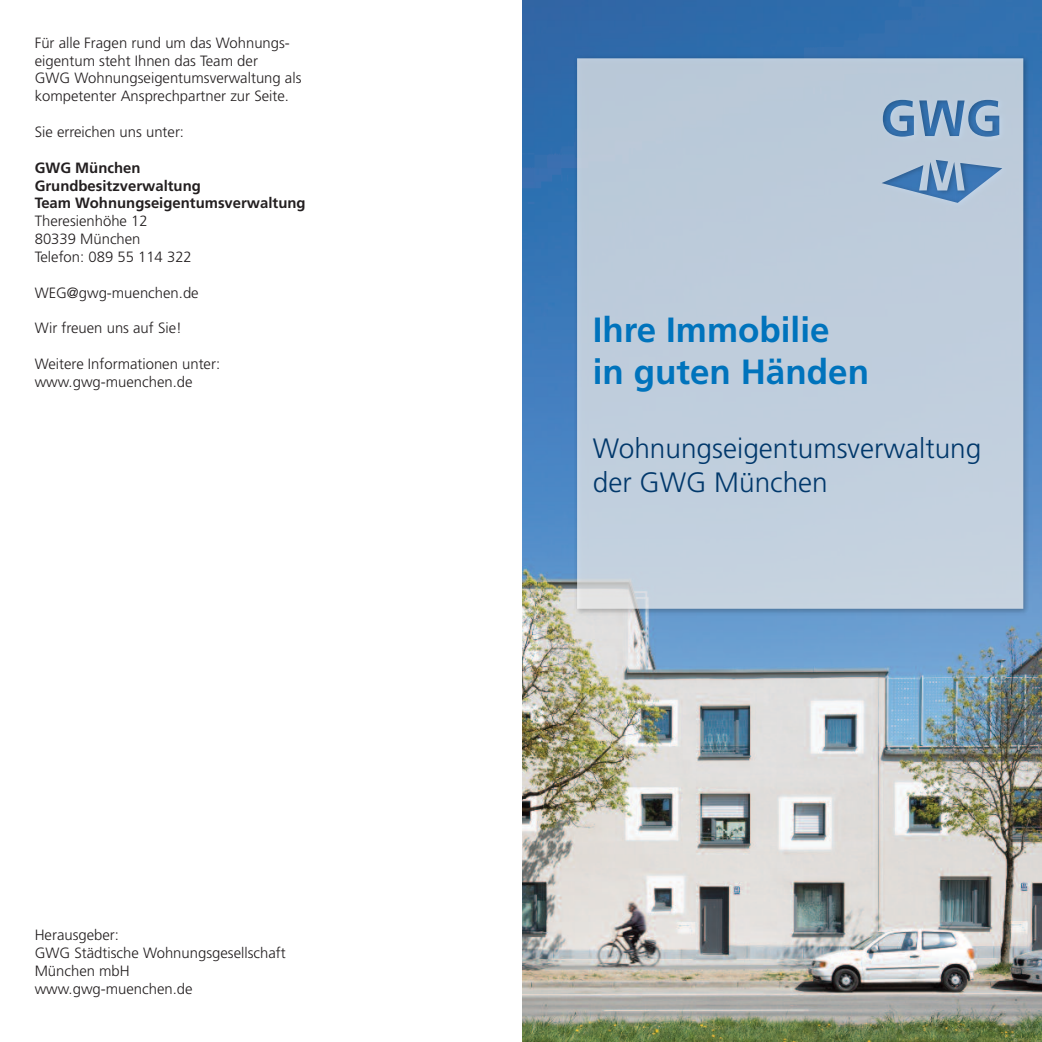
<style>
.page{position:relative;width:1042px;height:1042px;background:#fff}
.page>*{position:absolute;margin:0;border:0;box-sizing:border-box;transform-origin:0 0}
.t1{font:700 35px/42px "Frutiger";color:#0073bc}
.t2{font:300 28px/33.6px "Frutiger";color:#01386b}
.t3{font:300 14.88px/17.8px "Frutiger";color:#231f20}
.t4{font:700 14.88px/17.8px "Frutiger";color:#231f20}
</style>
<div class="page">
<img style="left:522px;top:0;width:520px;height:1042px">
<img style="left:569px;top:51px;width:465px;height:569px">
<div style="left:577px;top:58px;width:446px;height:551px;background:#bfcddc"></div>
<p class="t3" style="left:35px;top:35px;width:268px">Für alle Fragen rund um das Wohnungs&shy;eigentum steht Ihnen das Team der<br>GWG Wohnungseigentumsverwaltung als kompetenter Ansprechpartner zur Seite.</p>
<p class="t3" style="left:35px;top:124px;width:151px">Sie erreichen uns unter:</p>
<p class="t4" style="left:35px;top:160px;width:272px">GWG München<br>Grundbesitzverwaltung<br>Team Wohnungseigentumsverwaltung</p>
<p class="t3" style="left:35px;top:213px;width:159px">Theresienhöhe 12<br>80339 München<br>Telefon: 089 55 114 322</p>
<p class="t3" style="left:35px;top:285px;width:165px">WEG@gwg-muenchen.de</p>
<p class="t3" style="left:35px;top:320px;width:149px">Wir freuen uns auf Sie!</p>
<p class="t3" style="left:35px;top:356px;width:187px">Weitere Informationen unter: www.gwg-muenchen.de</p>
<p class="t3" style="left:35px;top:927px;width:252px">Herausgeber:<br>GWG Städtische Wohnungsgesellschaft<br>München mbH www.gwg-muenchen.de</p>
<h1 class="t1" style="left:593px;top:311px;width:278px">Ihre Immobilie in guten Händen</h1>
<h2 class="t2" style="left:593px;top:434px;width:390px">Wohnungseigentumsverwaltung der GWG München</h2>
</div>
